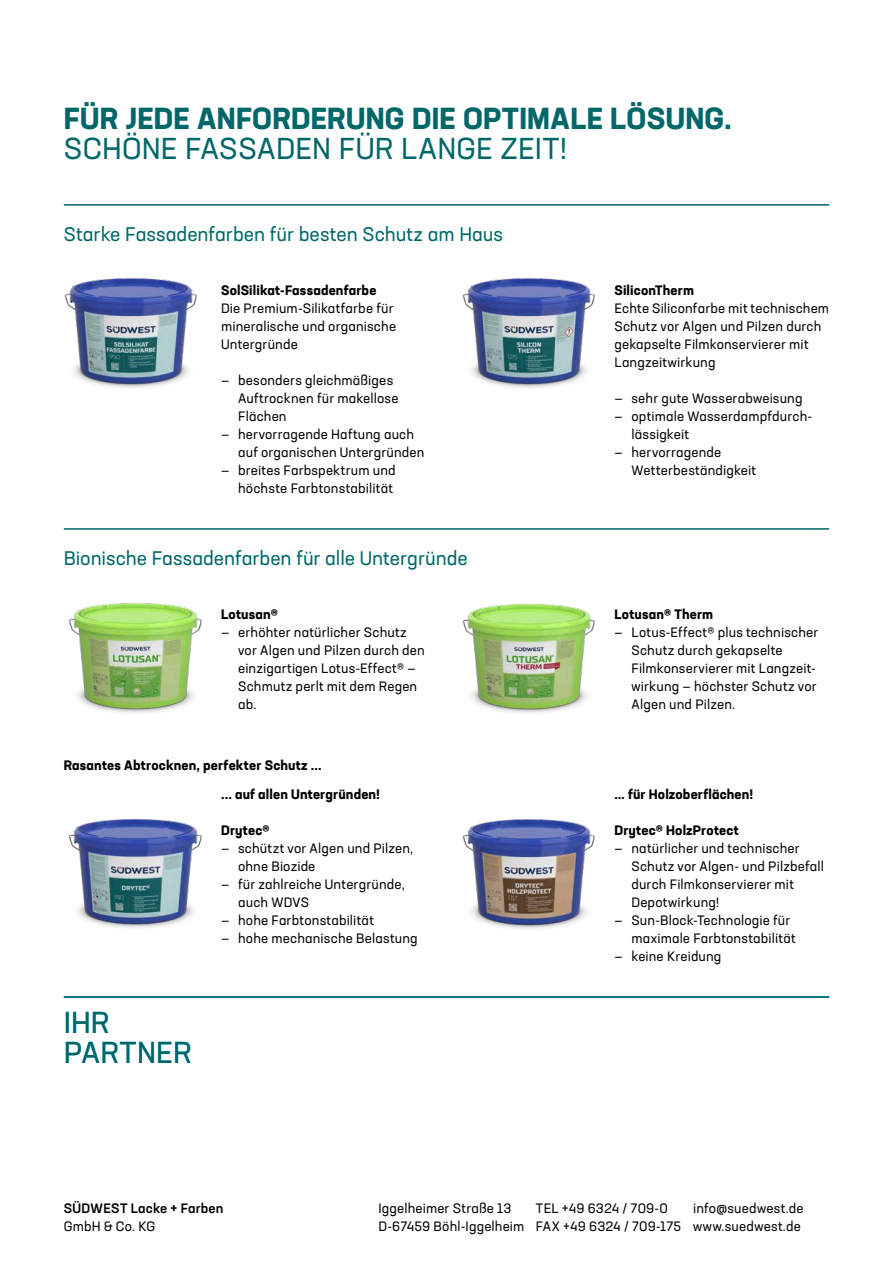
<style>
.page{position:relative;width:893px;height:1263px;background:#fff}
.page>*{position:absolute;margin:0;border:0;box-sizing:border-box;transform-origin:0 0}
.t1{font:30px/30px "Neusa Next Std";letter-spacing:.005em;color:#006769}
.t2{font:700 30px "Neusa Next Std";letter-spacing:.01em;color:#006769}
.t3{font:19.5px "Neusa Next Std";letter-spacing:-.005em;color:#006769}
.t4{font:13.5px/18px "Neusa Next Std";letter-spacing:.01em;color:#000}
.t5{font:700 13.5px "Neusa Next Std";letter-spacing:.01em;color:#000}
.t6{font:500 13.5px "Neusa Next Std";letter-spacing:.015em;color:#000}
</style>
<div class="page">
<img style="left:64px;top:278px;width:133px;height:110px">
<img style="left:68px;top:603px;width:134px;height:110px">
<img style="left:462px;top:604px;width:133px;height:109px">
<img style="left:68px;top:819px;width:134px;height:109px">
<img style="left:462px;top:819px;width:133px;height:110px">
<hr style="left:64px;top:204px;width:765px;height:2px;background:#006769">
<hr style="left:64px;top:528px;width:765px;height:2px;background:#006769">
<hr style="left:64px;top:996px;width:765px;height:2px;background:#006769">
<img style="left:462px;top:278px;width:133px;height:110px">
<h1 class="t2" style="left:64px;top:99px;width:669px">FÜR JEDE ANFORDERUNG DIE OPTIMALE LÖSUNG.</h1>
<h1 class="t1" style="left:64px;top:133px;width:505px">SCHÖNE FASSADEN FÜR LANGE ZEIT!</h1>
<h2 class="t3" style="left:64px;top:222px;width:441px">Starke Fassadenfarben für besten Schutz am Haus</h2>
<p class="t5" style="left:221px;top:281px;width:157px">SolSilikat-Fassadenfarbe</p>
<p class="t4" style="left:221px;top:299px;width:177px">Die Premium-Silikatfarbe für mineralische und organische<br>Untergründe</p>
<p class="t4" style="left:238px;top:371px;width:162px;text-indent:-17px">— besonders gleichmäßiges<br>Auftrocknen für makellose<br>Flächen</p>
<p class="t4" style="left:238px;top:425px;width:188px;text-indent:-17px">— hervorragende Haftung auch auf organischen Untergründen</p>
<p class="t4" style="left:221px;top:461px;width:176px;text-align:right">— breites Farbspektrum und höchste Farbtonstabilität</p>
<h2 class="t3" style="left:64px;top:546px;width:405px">Bionische Fassadenfarben für alle Untergründe</h2>
<p class="t5" style="left:221px;top:605px;width:58px">Lotusan®</p>
<p class="t4" style="left:238px;top:623px;width:188px;text-indent:-17px">— erhöhter natürlicher Schutz vor Algen und Pilzen durch den einzigartigen Lotus-Effect® —<br>Schmutz perlt mit dem Regen ab.</p>
<p class="t5" style="left:64px;top:757px;width:259px">Rasantes Abtrocknen, perfekter Schutz ...</p>
<h1 class="t1" style="left:64px;top:1007px;width:129px">IHR<br>PARTNER</h1>
<p class="t5" style="left:221px;top:785px;width:160px">... auf allen Untergründen!</p>
<p class="t5" style="left:221px;top:821px;width:50px">Drytec®</p>
<p class="t4" style="left:238px;top:839px;width:177px;text-indent:-17px">— schützt vor Algen und Pilzen, ohne Biozide</p>
<p class="t4" style="left:238px;top:875px;width:168px;text-indent:-17px">— für zahlreiche Untergründe, auch WDVS</p>
<p class="t4" style="left:221px;top:911px;width:154px">— hohe Farbtonstabilität</p>
<p class="t4" style="left:221px;top:929px;width:198px">— hohe mechanische Belastung</p>
<p class="t5" style="left:614px;top:281px;width:81px">SiliconTherm</p>
<p class="t4" style="left:614px;top:299px;width:216px">Echte Siliconfarbe mit technischem<br>Schutz vor Algen und Pilzen durch gekapselte Filmkonservierer mit<br>Langzeitwirkung</p>
<p class="t4" style="left:614px;top:389px;width:190px">— sehr gute Wasserabweisung</p>
<p class="t4" style="left:631px;top:407px;width:182px;text-indent:-17px">— optimale Wasserdampfdurch&shy;lässigkeit</p>
<p class="t4" style="left:631px;top:443px;width:126px;text-indent:-17px">— hervorragende<br>Wetterbeständigkeit</p>
<p class="t5" style="left:614px;top:605px;width:100px">Lotusan® Therm</p>
<p class="t4" style="left:631px;top:623px;width:188px;text-indent:-17px">— Lotus-Effect® plus technischer<br>Schutz durch gekapselte<br>Filmkonservierer mit Langzeit&shy;wirkung — höchster Schutz vor<br>Algen und Pilzen.</p>
<p class="t5" style="left:614px;top:785px;width:140px">… für Holzoberflächen!</p>
<p class="t5" style="left:614px;top:821px;width:126px">Drytec® HolzProtect</p>
<p class="t4" style="left:631px;top:839px;width:194px;text-indent:-17px">— natürlicher und technischer<br>Schutz vor Algen- und Pilzbefall durch Filmkonservierer mit<br>Depotwirkung!</p>
<p class="t4" style="left:631px;top:911px;width:166px;text-indent:-17px">— Sun-Block-Technologie für maximale Farbtonstabilität</p>
<p class="t4" style="left:614px;top:947px;width:109px">— keine Kreidung</p>
<p class="t6" style="left:64px;top:1200px;width:161px">SÜDWEST Lacke + Farben</p>
<p class="t4" style="left:64px;top:1217px;width:93px">GmbH &amp; Co. KG</p>
<p class="t4" style="left:378px;top:1199px;width:147px">Iggelheimer Straße 13<br>D-67459 Böhl-Iggelheim</p>
<p class="t4" style="left:536px;top:1199px;width:147px">TEL +49 6324 / 709-0<br>FAX +49 6324 / 709-175</p>
<p class="t4" style="left:693px;top:1199px;width:112px">info@suedwest.de www.suedwest.de</p>
</div>
